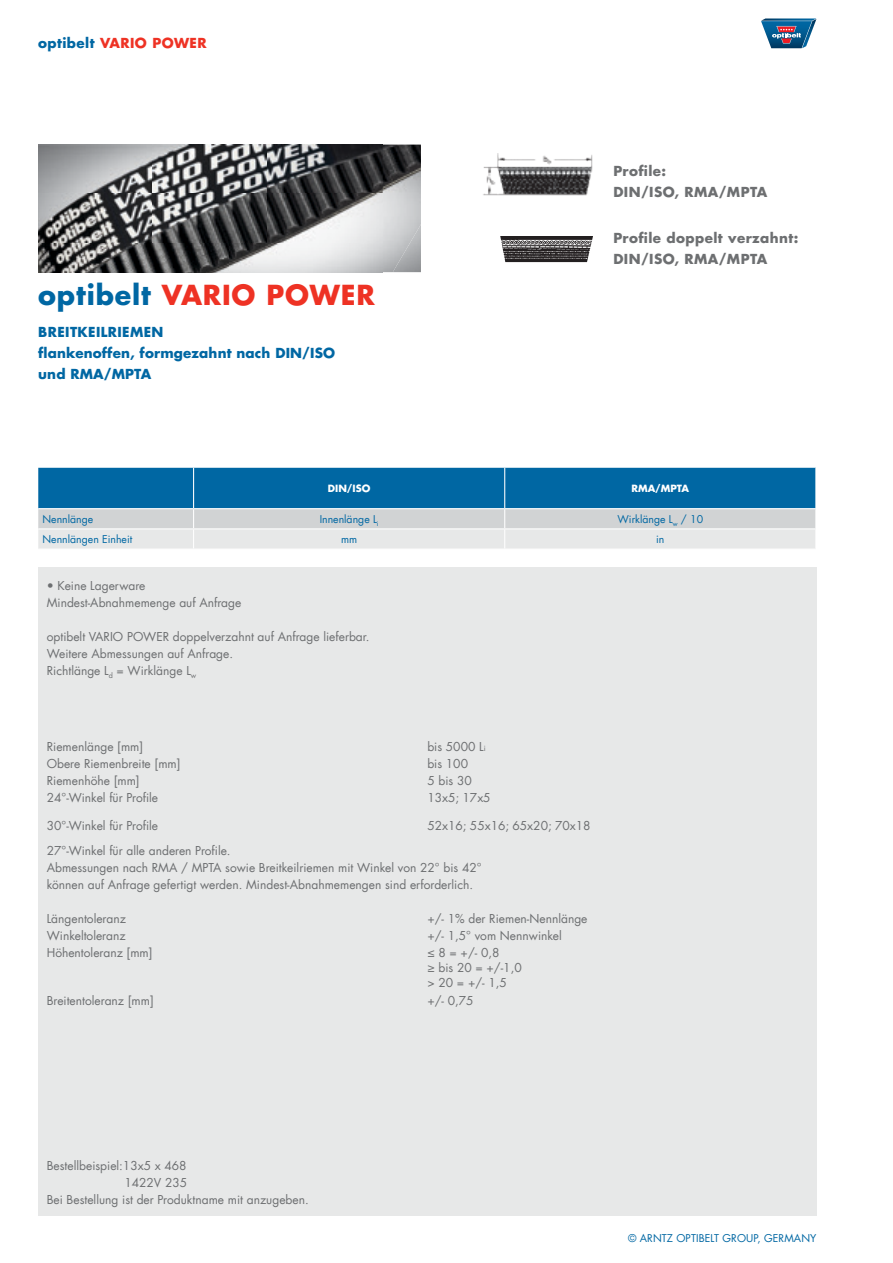
<style>
.page{position:relative;width:893px;height:1263px;background:#fff}
.page>*{position:absolute;margin:0;border:0;box-sizing:border-box;transform-origin:0 0}
.t1{font:700 27px "Futura Com";letter-spacing:.03em;color:#ee3224}
.t2{font:700 13.5px/21px "Futura Com";letter-spacing:.03em;color:#6d6f71}
.t3{font:700 13.5px/21px "Futura Com";letter-spacing:.01em;color:#0067a3}
.t4{font:700 13.5px "Futura Com";letter-spacing:.03em;color:#ee3224}
.t5{font:12px/17px "Futura Com";color:#6d6f71}
.t6{font:10.5px "Futura Com";color:#0067a3}
.t7{font:700 9.75px "Futura Com";color:#fff}
.s1{color:#0067a3}
.s2{font-size:7.5px}
</style>
<div class="page">
<svg style="left:761px;top:18px;width:55px;height:30px"></svg>
<div style="left:38px;top:568px;width:778px;height:648px;background:#e7e8e8"></div>
<img style="left:38px;top:145px;width:383px;height:127px">
<svg style="left:38px;top:468px;width:778px;height:81px;background:#6da2c0"></svg>
<hr style="left:38px;top:508px;width:156px;height:1px;background:#fff">
<hr style="left:194px;top:508px;width:311px;height:1px;background:#fff">
<hr style="left:505px;top:508px;width:311px;height:1px;background:#fff">
<hr style="left:38px;top:528px;width:156px;height:1px;background:#fff">
<hr style="left:194px;top:528px;width:311px;height:1px;background:#fff">
<hr style="left:505px;top:528px;width:311px;height:1px;background:#fff">
<img style="left:483px;top:154px;width:110px;height:42px">
<img style="left:500px;top:236px;width:93px;height:26px">
<p class="t4" style="left:38px;top:33px;width:170px"><span class="s1">optibelt</span> VARIO POWER</p>
<h1 class="t1" style="left:38px;top:274px;width:338px"><span class="s1">optibelt</span> VARIO POWER</h1>
<p class="t3" style="left:38px;top:321px;width:298px">BREITKEILRIEMEN<br>flankenoffen, formgezahnt nach DIN/ISO und RMA/MPTA</p>
<p class="t2" style="left:613px;top:160px;width:155px">Profile:<br>DIN/ISO, RMA/MPTA</p>
<p class="t2" style="left:613px;top:227px;width:186px">Profile doppelt verzahnt:<br>DIN/ISO, RMA/MPTA</p>
<p class="t7" style="left:328px;top:480px;width:44px">DIN/ISO</p>
<p class="t7" style="left:631px;top:480px;width:59px">RMA/MPTA</p>
<p class="t6" style="left:43px;top:512px;width:52px">Nennlänge</p>
<p class="t6" style="left:320px;top:512px;width:60px">Innenlänge L<sub>i</sub></p>
<p class="t6" style="left:617px;top:512px;width:87px">Wirklänge L<sub>w</sub> / 10</p>
<p class="t6" style="left:43px;top:532px;width:91px">Nennlängen Einheit</p>
<p class="t6" style="left:341px;top:532px;width:18px">mm</p>
<p class="t6" style="left:656px;top:532px;width:10px">in</p>
<p class="t5" style="left:47px;top:576px;width:196px">• Keine Lagerware<br>Mindest-Abnahmemenge auf Anfrage</p>
<p class="t5" style="left:47px;top:627px;width:324px">optibelt VARIO POWER doppelverzahnt auf Anfrage lieferbar.<br>Weitere Abmessungen auf Anfrage.<br>Richtlänge L<sub>d</sub> = Wirklänge L<sub>w</sub></p>
<p class="t5" style="left:47px;top:738px;width:98px">Riemenlänge [mm]</p>
<p class="t5" style="left:427px;top:738px;width:60px">bis 5000 L<span class="s2">i</span></p>
<p class="t5" style="left:47px;top:755px;width:135px">Obere Riemenbreite [mm]</p>
<p class="t5" style="left:427px;top:755px;width:42px">bis 100</p>
<p class="t5" style="left:47px;top:772px;width:94px">Riemenhöhe [mm]</p>
<p class="t5" style="left:427px;top:772px;width:46px">5 bis 30</p>
<p class="t5" style="left:47px;top:789px;width:113px">24°-Winkel für Profile</p>
<p class="t5" style="left:427px;top:789px;width:65px">13x5; 17x5</p>
<p class="t5" style="left:47px;top:817px;width:113px">30°-Winkel für Profile</p>
<p class="t5" style="left:427px;top:817px;width:165px">52x16; 55x16; 65x20; 70x18</p>
<p class="t5" style="left:47px;top:842px;width:436px">27°-Winkel für alle anderen Profile.<br>Abmessungen nach RMA / MPTA sowie Breitkeilriemen mit Winkel von 22° bis 42° können auf Anfrage gefertigt werden. Mindest-Abnahmemengen sind erforderlich.</p>
<p class="t5" style="left:47px;top:910px;width:81px">Längentoleranz</p>
<p class="t5" style="left:427px;top:910px;width:162px">+/- 1% der Riemen-Nennlänge</p>
<p class="t5" style="left:47px;top:927px;width:80px">Winkeltoleranz</p>
<p class="t5" style="left:427px;top:927px;width:136px">+/- 1,5° vom Nennwinkel</p>
<p class="t5" style="left:47px;top:944px;width:107px">Höhentoleranz [mm]</p>
<p class="t5" style="left:427px;top:945px;width:96px;line-height:15px">≤ 8 = +/- 0,8<br>≥ bis 20 = +/-1,0 &gt; 20 = +/- 1,5</p>
<p class="t5" style="left:47px;top:992px;width:109px">Breitentoleranz [mm]</p>
<p class="t5" style="left:427px;top:992px;width:48px">+/- 0,75</p>
<p class="t5" style="left:47px;top:1157px;width:141px">Bestellbeispiel:13x5 x 468</p>
<p class="t5" style="left:124px;top:1174px;width:64px">1422V 235</p>
<p class="t5" style="left:47px;top:1191px;width:264px">Bei Bestellung ist der Produktname mit anzugeben.</p>
<p class="t6" style="left:628px;top:1231px;width:190px">© Arntz OPTIBELT Group, Germany</p>
</div>
